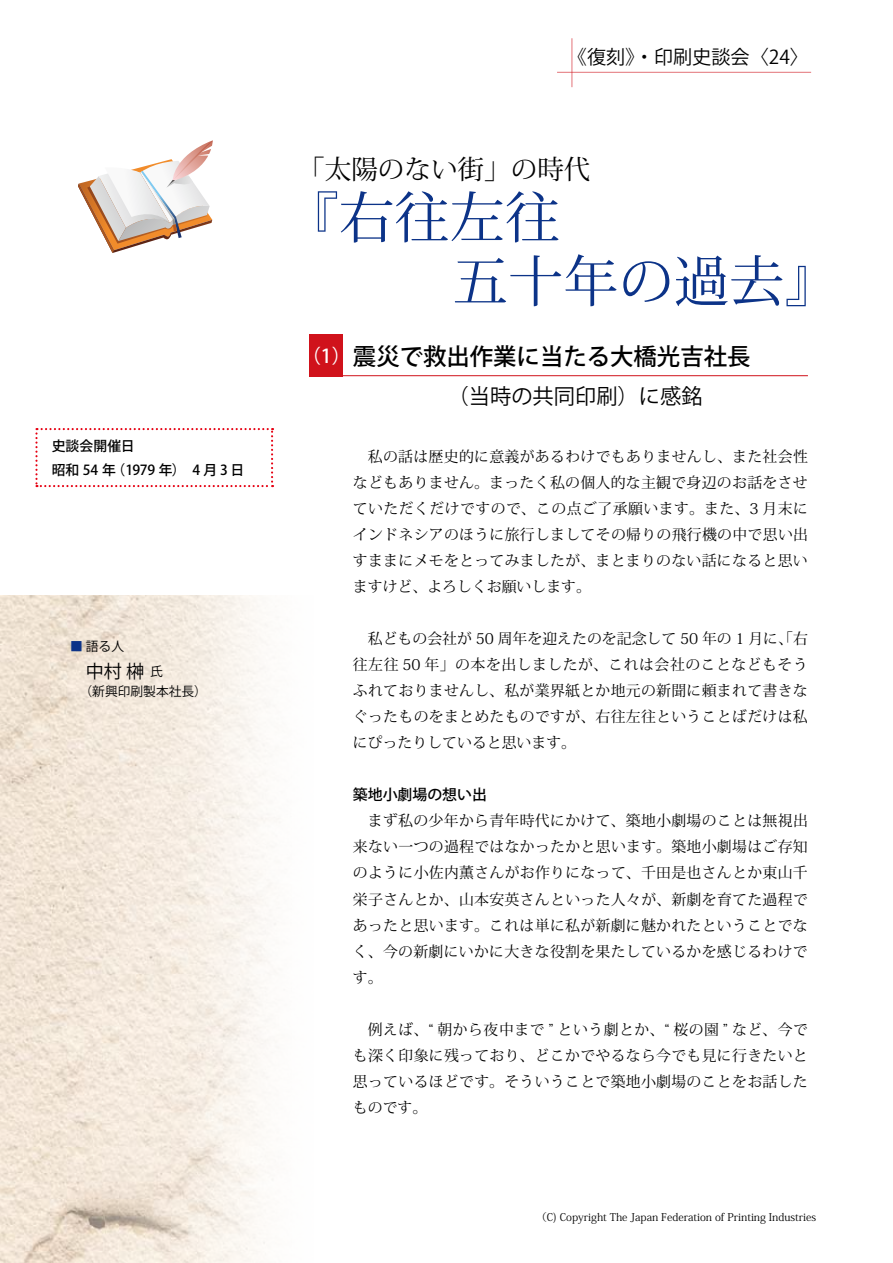
<style>
.page{position:relative;width:893px;height:1263px;background:#fff}
.page>*{position:absolute;margin:0;border:0;box-sizing:border-box;transform-origin:0 0}
.t1{font:55.35px/63.8px "Koz Min Pro";color:#0c3388}
.t2{font:26.55px "Koz Min Pro";color:#000}
.t3{font:500 23.4px "Koz Go Pro";color:#000}
.t4{font:21.3px "Koz Go Pro";color:#000}
.t5{font:19.2px "Koz Go Pro";color:#000}
.t6{font:500 19.2px "Koz Go Pro";color:#fff}
.t7{font:18px "Koz Go Pro";color:#000}
.t8{font:14.85px/26.1px "Koz Min Pro";letter-spacing:.02em;color:#000;text-align:justify}
.t9{font:500 14.85px "Koz Go Pro";color:#000}
.t10{font:500 13.8px/24.2px "Koz Go Pro";color:#000}
.t11{font:12.75px "Koz Go Pro";color:#000}
.t12{font:10.65px "Koz Min Pro";color:#000}
.s1{color:#0c3388}
</style>
<div class="page">
<div style="left:310px;top:335px;width:33px;height:42px;background:#d0121b"></div>
<hr style="left:310px;top:375px;width:498px;height:1px;background:#d0121b">
<hr style="left:572px;top:38px;width:1px;height:49px;background:#d0121b">
<hr style="left:557px;top:72px;width:254px;height:1px;background:#d0121b">
<svg style="left:78px;top:140px;width:135px;height:113px"></svg>
<img style="left:0;top:595px;width:279px;height:668px">
<svg style="left:35px;top:428px;width:238px;height:59px"></svg>
<p class="t10" style="left:112px;top:435px;width:134px;text-indent:-60px">史談会開催日<br>（1979 年）　4 月 3 日</p>
<p class="t10" style="left:52px;top:459px;width:66px">昭和 54 年</p>
<p class="t11" style="left:70px;top:638px;width:55px"><span class="s1">■</span> 語る人</p>
<p class="t7" style="left:86px;top:660px;width:60px">中村榊</p>
<p class="t11" style="left:70px;top:683px;width:138px">　 （新興印刷製本社長(</p>
<p class="t11" style="left:150px;top:663px;width:14px">氏</p>
<p class="t5" style="left:568px;top:45px;width:243px">《復刻》・印刷史談会〉24〈</p>
<h2 class="t2" style="left:298px;top:150px;width:294px">「太陽のない街」の時代</h2>
<h1 class="t1" style="left:453px;top:184px;width:388px;text-indent:-169px">『右往左往<br>五十年の過去『</h1>
<p class="t6" style="left:302px;top:344px;width:51px">) (1</p>
<h3 class="t3" style="left:353px;top:341px;width:399px">震災で救出作業に当たる大橋光吉社長</h3>
<h3 class="t4" style="left:448px;top:382px;width:257px">（当時の共同印刷）に感銘</h3>
<p class="t8" style="left:353px;top:443px;width:457px;text-indent:15px">私の話は歴史的に意義があるわけでもありませんし、また社会性などもありません。まったく私の個人的な主観で身辺のお話をさせていただくだけですので、この点ご了承願います。また、3 月末にインドネシアのほうに旅行しましてその帰りの飛行機の中で思い出すままにメモをとってみましたが、まとまりのない話になると思いますけど、よろしくお願いします。</p>
<p class="t8" style="left:353px;top:625px;width:456px;text-indent:15px">私どもの会社が 50 周年を迎えたのを記念して 50 年の 1 月に、「右往左往 50 年」の本を出しましたが、これは会社のことなどもそうふれておりませんし、私が業界紙とか地元の新聞に頼まれて書きなぐったものをまとめたものですが、右往左往ということばだけは私にぴったりしていると思います。</p>
<p class="t9" style="left:353px;top:785px;width:135px">築地小劇場の想い出</p>
<p class="t8" style="left:353px;top:807px;width:456px;text-indent:15px">まず私の少年から青年時代にかけて、築地小劇場のことは無視出来ない一つの過程ではなかったかと思います。築地小劇場はご存知のように小佐内薫さんがお作りになって、千田是也さんとか東山千栄子さんとか、山本安英さんといった人々が、新劇を育てた過程であったと思います。これは単に私が新劇に魅かれたということでなく、今の新劇にいかに大きな役割を果たしているかを感じるわけです。</p>
<p class="t8" style="left:353px;top:1016px;width:456px;text-indent:15px">例えば、“ 朝から夜中まで ” という劇とか、“ 桜の園 ” など、今でも深く印象に残っており、どこかでやるなら今でも見に行きたいと思っているほどです。そういうことで築地小劇場のことをお話したものです。</p>
<p class="t12" style="left:536px;top:1210px;width:282px">（C) Copyright The Japan Federation of Printing Industries</p>
</div>
